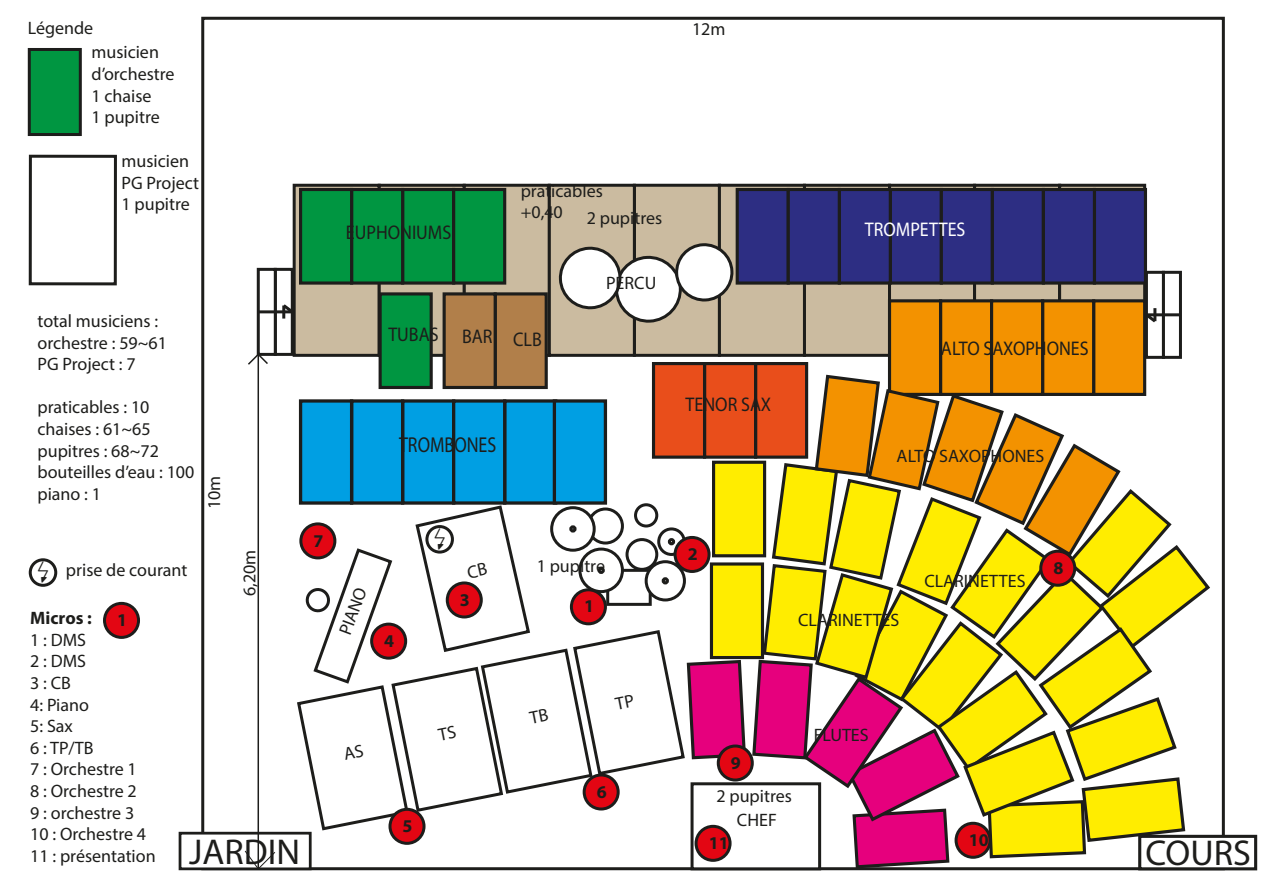
<style>
.page{position:relative;width:1263px;height:893px;background:#fff}
.page>*{position:absolute;margin:0;border:0;box-sizing:border-box;transform-origin:0 0}
.t1{font:36px "Myriad Pro";color:#1d1d1b}
.t2{font:27px "Free Serif";color:#1d1d1b}
.t3{font:21.6px "Myriad Pro";color:#1d1d1b;scale:.83 1}
.t4{font:19.8px "Myriad Pro";color:#1d1d1b;scale:.91 1}
.t5{font:19.8px "Myriad Pro";color:#fff;scale:.91 1}
.t6{font:18px/21.6px "Myriad Pro";color:#1d1d1b}
.t7{font:700 18px "Myriad Pro";color:#1d1d1b}
.t8{font:18px "Myriad";color:#1d1d1b}
.s1{font-family:"Free Serif";font-size:27px}
</style>
<div class="page">
<div style="left:201px;top:17px;width:1024px;height:853px;background:#fff;border:3px solid #1d1d1b"></div>
<div style="left:179px;top:832px;width:133px;height:38px;background:#fff;border:3px solid #1d1d1b"></div>
<div style="left:1138px;top:835px;width:119px;height:35px;background:#fff;border:3px solid #1d1d1b"></div>
<div style="left:633px;top:184px;width:88px;height:173px;background:#cbbba0;border:3px solid #1d1d1b"></div>
<div style="left:293px;top:184px;width:88px;height:173px;background:#cbbba0;border:3px solid #1d1d1b"></div>
<div style="left:378px;top:184px;width:88px;height:173px;background:#cbbba0;border:3px solid #1d1d1b"></div>
<div style="left:463px;top:184px;width:88px;height:173px;background:#cbbba0;border:3px solid #1d1d1b"></div>
<div style="left:548px;top:184px;width:88px;height:173px;background:#cbbba0;border:3px solid #1d1d1b"></div>
<div style="left:718px;top:184px;width:88px;height:173px;background:#cbbba0;border:3px solid #1d1d1b"></div>
<div style="left:803px;top:184px;width:88px;height:173px;background:#cbbba0;border:3px solid #1d1d1b"></div>
<div style="left:888px;top:184px;width:88px;height:173px;background:#cbbba0;border:3px solid #1d1d1b"></div>
<div style="left:973px;top:184px;width:88px;height:173px;background:#cbbba0;border:3px solid #1d1d1b"></div>
<div style="left:1058px;top:184px;width:88px;height:173px;background:#cbbba0;border:3px solid #1d1d1b"></div>
<hr style="left:257px;top:354px;width:2px;height:515px;background:#1d1d1b">
<svg style="left:248px;top:352px;width:20px;height:14px"></svg>
<svg style="left:244px;top:850px;width:32px;height:20px"></svg>
<div style="left:1093px;top:188px;width:54px;height:97px;background:#2d2e83;border:3px solid #1d1d1b"></div>
<div style="left:889px;top:188px;width:54px;height:97px;background:#2d2e83;border:3px solid #1d1d1b"></div>
<div style="left:736px;top:188px;width:54px;height:97px;background:#2d2e83;border:3px solid #1d1d1b"></div>
<div style="left:838px;top:188px;width:54px;height:97px;background:#2d2e83;border:3px solid #1d1d1b"></div>
<div style="left:787px;top:188px;width:54px;height:97px;background:#2d2e83;border:3px solid #1d1d1b"></div>
<div style="left:940px;top:188px;width:54px;height:97px;background:#2d2e83;border:3px solid #1d1d1b"></div>
<div style="left:991px;top:188px;width:54px;height:97px;background:#2d2e83;border:3px solid #1d1d1b"></div>
<div style="left:1042px;top:188px;width:54px;height:97px;background:#2d2e83;border:3px solid #1d1d1b"></div>
<div style="left:494px;top:292px;width:54px;height:97px;background:#b17f4a;border:3px solid #1d1d1b"></div>
<div style="left:443px;top:292px;width:54px;height:97px;background:#b17f4a;border:3px solid #1d1d1b"></div>
<div style="left:401px;top:188px;width:54px;height:97px;background:#009641;border:3px solid #1d1d1b"></div>
<div style="left:350px;top:188px;width:54px;height:97px;background:#009641;border:3px solid #1d1d1b"></div>
<div style="left:452px;top:188px;width:54px;height:97px;background:#009641;border:3px solid #1d1d1b"></div>
<div style="left:299px;top:188px;width:54px;height:97px;background:#009641;border:3px solid #1d1d1b"></div>
<div style="left:379px;top:292px;width:54px;height:97px;background:#009641;border:3px solid #1d1d1b"></div>
<div style="left:939px;top:299px;width:54px;height:97px;background:#f39200;border:3px solid #1d1d1b"></div>
<div style="left:1092px;top:299px;width:54px;height:97px;background:#f39200;border:3px solid #1d1d1b"></div>
<div style="left:888px;top:299px;width:54px;height:97px;background:#f39200;border:3px solid #1d1d1b"></div>
<div style="left:1041px;top:299px;width:54px;height:97px;background:#f39200;border:3px solid #1d1d1b"></div>
<div style="left:990px;top:299px;width:54px;height:97px;background:#f39200;border:3px solid #1d1d1b"></div>
<div style="left:754px;top:362px;width:54px;height:97px;background:#e94e1b;border:3px solid #1d1d1b"></div>
<div style="left:703px;top:362px;width:54px;height:97px;background:#e94e1b;border:3px solid #1d1d1b"></div>
<div style="left:652px;top:362px;width:54px;height:97px;background:#e94e1b;border:3px solid #1d1d1b"></div>
<svg style="left:558px;top:241px;width:176px;height:84px"></svg>
<div style="left:28px;top:48px;width:54px;height:88px;background:#009641;border:3px solid #1d1d1b"></div>
<div style="left:29px;top:155px;width:88px;height:130px;border:3px solid #1d1d1b"></div>
<div style="left:274px;top:268px;width:20px;height:88px;background:#fff;border:3px solid #1d1d1b"></div>
<div style="left:257px;top:268px;width:20px;height:88px;background:#fff;border:3px solid #1d1d1b"></div>
<hr style="left:258px;top:310px;width:34px;height:3px;background:#1d1d1b">
<svg style="left:280px;top:301px;width:16px;height:18px"></svg>
<div style="left:1145px;top:271px;width:20px;height:88px;background:#fff;border:3px solid #1d1d1b"></div>
<div style="left:1162px;top:271px;width:20px;height:88px;background:#fff;border:3px solid #1d1d1b"></div>
<hr style="left:1146px;top:313px;width:34px;height:3px;background:#1d1d1b">
<svg style="left:1142px;top:308px;width:17px;height:17px"></svg>
<div style="left:104px;top:603px;width:35px;height:34px;background:#e30613;border-radius:50%"></div>
<div style="left:103px;top:602px;width:37px;height:37px;border:3px solid #1d1d1b;border-radius:50%"></div>
<div style="left:29px;top:558px;width:28px;height:29px;border:3px solid #1d1d1b;border-radius:50%"></div>
<svg style="left:295px;top:373px;width:917px;height:497px"></svg>
<p class="t6" style="left:28px;top:17px;width:67px">Légende</p>
<p class="t6" style="left:91px;top:41px;width:85px">musicien d’orchestre<br>1 chaise<br>1 pupitre</p>
<p class="t6" style="left:122px;top:150px;width:79px">musicien<br>PG Project<br>1 pupitre</p>
<p class="t6" style="left:37px;top:310px;width:131px">total musiciens : orchestre : 59~61<br>PG Project : 7</p>
<p class="t6" style="left:37px;top:396px;width:158px">praticables : 10 chaises : 61~65 pupitres : 68~72 bouteilles d’eau : 100 piano : 1</p>
<p class="t6" style="left:203px;top:509px;width:35px;rotate:-90deg">10m</p>
<p class="t6" style="left:692px;top:17px;width:35px">12m</p>
<p class="t4" style="left:346px;top:220px;width:117px">EUPHONIUMS</p>
<p class="t6" style="left:521px;top:180px;width:84px">praticables +0,40</p>
<p class="t6" style="left:587px;top:207px;width:77px">2 pupitres</p>
<p class="t4" style="left:388px;top:322px;width:57px">TUBAS</p>
<p class="t4" style="left:462px;top:325px;width:89px">BAR CLB</p>
<p class="t6" style="left:606px;top:272px;width:52px">PERCU</p>
<p class="t3" style="left:399px;top:431px;width:119px">TROMBONES</p>
<p class="t4" style="left:686px;top:392px;width:95px">TENOR SAX</p>
<p class="t5" style="left:865px;top:217px;width:112px">TROMPETTES</p>
<p class="t4" style="left:941px;top:336px;width:164px">ALTO SAXOPHONES</p>
<p class="t6" style="left:897px;top:445px;width:149px">ALTO SAXOPHONES</p>
<h2 class="t2" style="left:434px;top:516px;width:13px">⌁</h2>
<p class="t7" style="left:313px;top:529px;width:11px">7</p>
<p class="t7" style="left:688px;top:542px;width:11px">2</p>
<p class="t6" style="left:238px;top:596px;width:48px;rotate:-90deg">6,20m</p>
<p class="t6" style="left:537px;top:555px;width:70px">1 pupitre</p>
<p class="t7" style="left:584px;top:595px;width:11px">1</p>
<p class="t8" style="left:37px;top:561px;width:152px"><span class="s1">⌁</span> prise de courant</p>
<p class="t7" style="left:1053px;top:556px;width:11px">8</p>
<p class="t6" style="left:924px;top:570px;width:103px">CLARINETTES</p>
<p class="t6" style="left:334px;top:630px;width:51px;rotate:-70deg">PIANO</p>
<p class="t7" style="left:460px;top:588px;width:11px">3</p>
<p class="t7" style="left:30px;top:606px;width:63px">Micros :</p>
<p class="t6" style="left:30px;top:629px;width:127px">1 : DMS<br>2 : DMS<br>3 : CB<br>4: Piano<br>5: Sax<br>6 : TP/TB<br>7 : Orchestre 1<br>8 : Orchestre 2<br>9 : orchestre 3<br>10 : Orchestre 4<br>11 : présentation</p>
<p class="t6" style="left:798px;top:609px;width:103px">CLARINETTES</p>
<p class="t7" style="left:117px;top:608px;width:11px">1</p>
<p class="t7" style="left:384px;top:629px;width:11px">4</p>
<p class="t6" style="left:814px;top:724px;width:56px">FLUTES</p>
<p class="t7" style="left:731px;top:751px;width:11px">9</p>
<p class="t7" style="left:597px;top:780px;width:11px">6</p>
<p class="t6" style="left:716px;top:785px;width:77px">2 pupitres</p>
<p class="t6" style="left:737px;top:809px;width:41px">CHEF</p>
<p class="t7" style="left:403px;top:814px;width:11px">5</p>
<p class="t7" style="left:709px;top:831px;width:21px">11</p>
<p class="t7" style="left:969px;top:828px;width:21px">10</p>
<h1 class="t1" style="left:189px;top:829px;width:112px">JARDIN</h1>
<h1 class="t1" style="left:1145px;top:830px;width:107px">COURS</h1>
</div>
